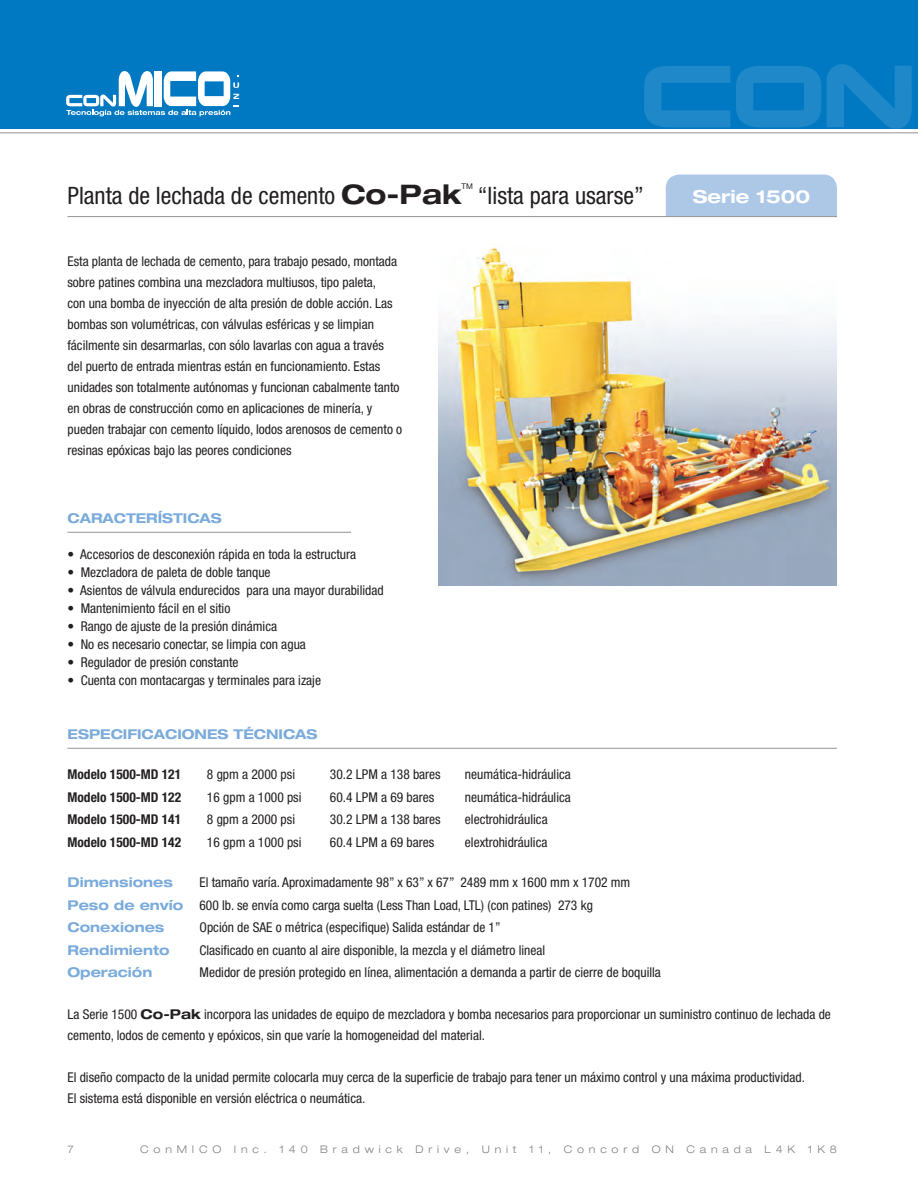
<style>
.page{position:relative;width:918px;height:1188px;background:#fff}
.page>*{position:absolute;margin:0;border:0;box-sizing:border-box;transform-origin:0 0}
.t1{font:condensed 24px "Helvetica Neue LT Std";color:#231f20}
.t2{font:700 expanded 18px "Helvetica Neue LT Std";color:#fff}
.t3{font:condensed 13.5px/21px "Helvetica Neue LT Std";color:#231f20}
.t4{font:700 expanded 13.5px "Helvetica Neue LT Std";color:#7aabdb}
.t5{font:700 condensed 13.5px "Helvetica Neue LT Std";color:#231f20}
.t6{font:300 expanded 10.5px "Helvetica Neue LT Std";letter-spacing:.46em;color:#808285}
.t7{font:7.8px "Helvetica Neue LT Std";color:#231f20}
.s1{font-weight:700;font-stretch:expanded;font-size:27px}
.s2{font-weight:700;font-stretch:expanded;color:#7aabdb}
.s3{font-weight:700;font-stretch:expanded}
</style>
<div class="page">
<div style="left:0;top:0;width:918px;height:128px;background:#0079c2"></div>
<svg style="left:736px;top:66px;width:85px;height:61px"></svg>
<svg style="left:644px;top:66px;width:86px;height:61px"></svg>
<svg style="left:827px;top:64px;width:85px;height:64px"></svg>
<hr style="left:0;top:132px;width:918px;height:1px;background:#939598">
<img style="left:439px;top:247px;width:398px;height:338px">
<div style="left:666px;top:175px;width:171px;height:41px;background:#adc7e7"></div>
<hr style="left:68px;top:216px;width:769px;height:1px;background:#939598">
<hr style="left:68px;top:532px;width:283px;height:1px;background:#939598">
<hr style="left:68px;top:748px;width:769px;height:1px;background:#939598">
<svg style="left:66px;top:71px;width:173px;height:45px"></svg>
<p class="t1" style="left:68px;top:181px;width:396px">Planta de lechada de cemento <span class="s1">Co-Pak</span></p>
<p class="t7" style="left:462px;top:181px;width:13px">TM</p>
<p class="t1" style="left:478px;top:181px;width:168px">“lista para usarse”</p>
<p class="t2" style="left:693px;top:185px;width:119px">Serie 1500</p>
<p class="t3" style="left:68px;top:251px;width:336px">Esta planta de lechada de cemento, para trabajo pesado, montada sobre patines combina una mezcladora multiusos, tipo paleta,<br>con una bomba de inyección de alta presión de doble acción. Las bombas son volumétricas, con válvulas esféricas y se limpian fácilmente sin desarmarlas, con sólo lavarlas con agua a través<br>del puerto de entrada mientras están en funcionamiento. Estas unidades son totalmente autónomas y funcionan cabalmente tanto en obras de construcción como en aplicaciones de minería, y pueden trabajar con cemento líquido, lodos arenosos de cemento o resinas epóxicas bajo las peores condiciones</p>
<p class="t4" style="left:68px;top:509px;width:156px">CARACTERÍSTICAS</p>
<p class="t3" style="left:68px;top:543px;width:290px">• Accesorios de desconexión rápida en toda la estructura</p>
<p class="t3" style="left:68px;top:561px;width:205px">• Mezcladora de paleta de doble tanque</p>
<p class="t3" style="left:68px;top:579px;width:318px">• Asientos de válvula endurecidos para una mayor durabilidad</p>
<p class="t3" style="left:68px;top:597px;width:164px">• Mantenimiento fácil en el sitio</p>
<p class="t3" style="left:68px;top:615px;width:211px">• Rango de ajuste de la presión dinámica</p>
<p class="t3" style="left:68px;top:633px;width:240px">• No es necesario conectar, se limpia con agua</p>
<p class="t3" style="left:68px;top:651px;width:173px">• Regulador de presión constante</p>
<p class="t3" style="left:68px;top:669px;width:255px">• Cuenta con montacargas y terminales para izaje</p>
<p class="t4" style="left:68px;top:725px;width:252px">ESPECIFICACIONES TÉCNICAS</p>
<p class="t5" style="left:68px;top:766px;width:115px">Modelo 1500-MD 121</p>
<p class="t3" style="left:207px;top:764px;width:90px">8 gpm a 2000 psi</p>
<p class="t3" style="left:330px;top:764px;width:112px">30.2 LPM a 138 bares</p>
<p class="t3" style="left:465px;top:764px;width:107px">neumática-hidráulica</p>
<p class="t5" style="left:68px;top:789px;width:115px">Modelo 1500-MD 122</p>
<p class="t3" style="left:207px;top:786px;width:96px">16 gpm a 1000 psi</p>
<p class="t3" style="left:330px;top:786px;width:106px">60.4 LPM a 69 bares</p>
<p class="t3" style="left:465px;top:786px;width:107px">neumática-hidráulica</p>
<p class="t5" style="left:68px;top:811px;width:115px">Modelo 1500-MD 141</p>
<p class="t3" style="left:207px;top:809px;width:90px">8 gpm a 2000 psi</p>
<p class="t3" style="left:330px;top:809px;width:112px">30.2 LPM a 138 bares</p>
<p class="t3" style="left:465px;top:809px;width:84px">electrohidráulica</p>
<p class="t5" style="left:68px;top:834px;width:115px">Modelo 1500-MD 142</p>
<p class="t3" style="left:207px;top:831px;width:96px">16 gpm a 1000 psi</p>
<p class="t3" style="left:330px;top:831px;width:106px">60.4 LPM a 69 bares</p>
<p class="t3" style="left:465px;top:831px;width:84px">elextrohidráulica</p>
<p class="t4" style="left:68px;top:874px;width:107px">Dimensiones</p>
<p class="t3" style="left:200px;top:872px;width:432px">El tamaño varía. Aproximadamente 98” x 63” x 67” 2489 mm x 1600 mm x 1702 mm</p>
<p class="t3" style="left:68px;top:894px;width:527px"><span class="s2">Peso de envío</span> 600 lb. se envía como carga suelta (Less Than Load, LTL) (con patines) 273 kg</p>
<p class="t4" style="left:68px;top:919px;width:98px">Conexiones</p>
<p class="t3" style="left:200px;top:917px;width:303px">Opción de SAE o métrica (especifique) Salida estándar de 1”</p>
<p class="t4" style="left:68px;top:941px;width:104px">Rendimiento</p>
<p class="t3" style="left:200px;top:939px;width:347px">Clasificado en cuanto al aire disponible, la mezcla y el diámetro lineal</p>
<p class="t4" style="left:68px;top:964px;width:86px">Operación</p>
<p class="t3" style="left:200px;top:962px;width:463px">Medidor de presión protegido en línea, alimentación a demanda a partir de cierre de boquilla</p>
<p class="t3" style="left:68px;top:1004px;width:765px">La Serie 1500 <span class="s3">Co-Pak</span> incorpora las unidades de equipo de mezcladora y bomba necesarios para proporcionar un suministro continuo de lechada de cemento, lodos de cemento y epóxicos, sin que varíe la homogeneidad del material.</p>
<p class="t3" style="left:68px;top:1067px;width:739px">El diseño compacto de la unidad permite colocarla muy cerca de la superficie de trabajo para tener un máximo control y una máxima productividad.<br>El sistema está disponible en versión eléctrica o neumática.</p>
<p class="t6" style="left:68px;top:1143px;width:8px">7</p>
<p class="t6" style="left:140px;top:1143px;width:698px">ConMICO Inc. 140 Bradwick Drive, Unit 11, Concord ON Canada L4K 1K8</p>
</div>
